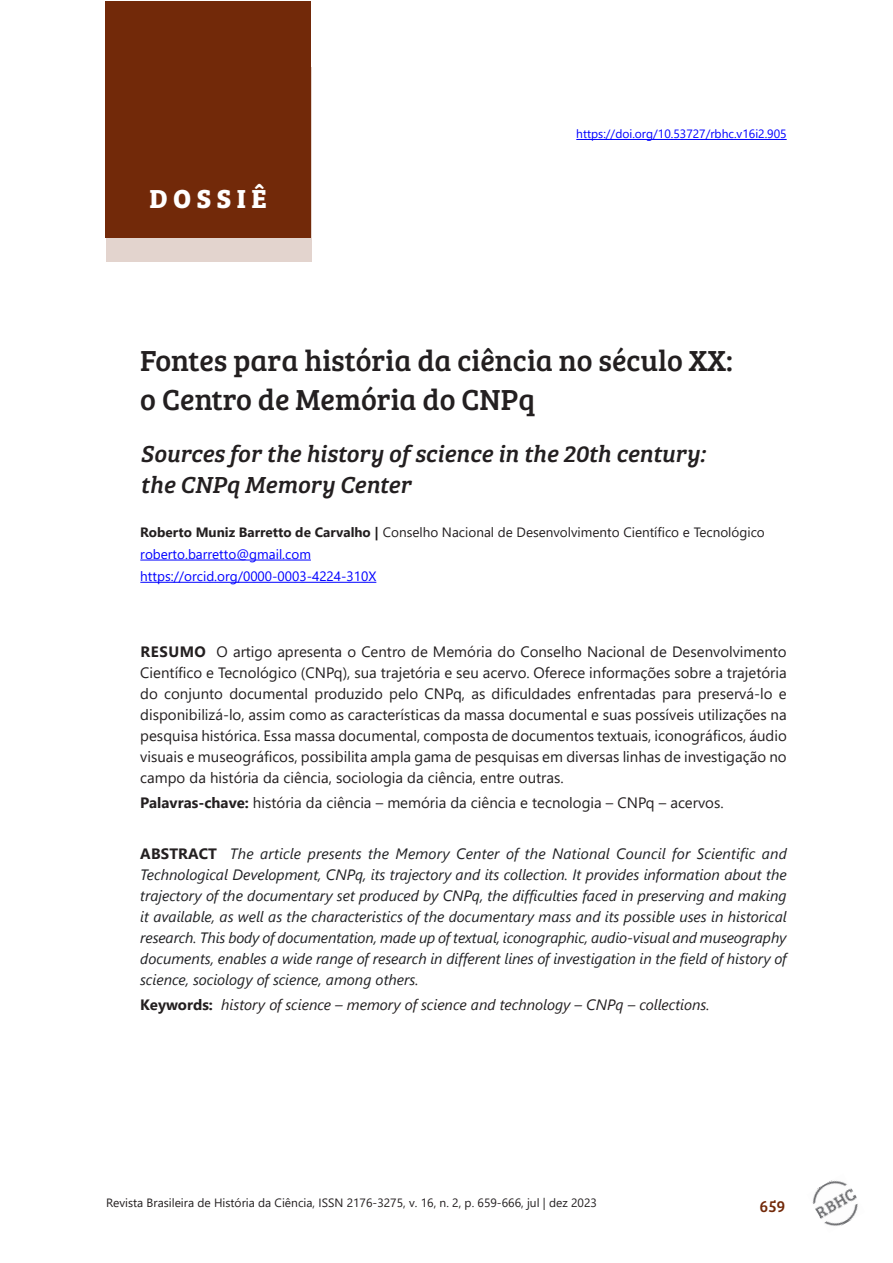
<style>
.page{position:relative;width:893px;height:1263px;background:#fff}
.page>*{position:absolute;margin:0;border:0;box-sizing:border-box;transform-origin:0 0}
._1titulo{font:30px/39px "Bree Serif";color:#231f20}
.t1{font:700 27px "Bree Serif";letter-spacing:.2em;color:#fff}
._1a_titingles{font:italic 24px/31.5px "Bree Serif";color:#231f20}
.t2{font:16.5px "Bree Serif";color:#722909}
._4resumo{font:15px/21px "Segoe UI";color:#231f20;text-align:justify}
._4resumo-2{font:italic 15px/21px "Segoe UI";color:#202124;text-align:justify}
._4resumo-3{font:italic 15px "Segoe UI";color:#231f20}
._3instituição{font:13.5px "Segoe UI";color:#231f20}
._3instituição-2{font:13.5px "Segoe UI";color:#00f}
.t3{font:12px "Segoe UI";color:#231f20}
._4corpo{font:12px "Segoe UI";color:#00f}
.s1{font-weight:700}
.s2{font-weight:700;font-style:normal;color:#231f20}
.s3{font-weight:700;font-style:normal}
</style>
<div class="page">
<img style="left:812px;top:1180px;width:46px;height:46px">
<hr style="left:576px;top:139px;width:211px;height:1px;background:#00f">
<hr style="left:140px;top:560px;width:171px;height:1px;background:#00f">
<hr style="left:140px;top:582px;width:236px;height:1px;background:#00f">
<div style="left:106px;top:67px;width:205px;height:195px;background:#e3d4ce"></div>
<div style="left:106px;top:1px;width:205px;height:237px;background:#722909"></div>
<p class="t1" style="left:149px;top:177px;width:119px">DOSSIÊ</p>
<p class="_4corpo" style="left:576px;top:123px;width:212px">https://doi.org/10.53727/rbhc.v16i2.905</p>
<p class="_1titulo" style="left:140px;top:339px;width:594px">Fontes para história da ciência no século XX: o Centro de Memória do CNPq</p>
<p class="_1a_titingles" style="left:140px;top:436px;width:567px">Sources for the history of science in the 20th century: the CNPq Memory Center</p>
<p class="_3instituição" style="left:140px;top:519px;width:626px"><span class="s1">Roberto Muniz Barretto de Carvalho |</span> Conselho Nacional de Desenvolvimento Científico e Tecnológico</p>
<p class="_3instituição-2" style="left:140px;top:541px;width:172px">roberto.barretto@gmail.com</p>
<p class="_3instituição-2" style="left:140px;top:564px;width:238px">https://orcid.org/0000-0003-4224-310X</p>
<p class="_4resumo" style="left:140px;top:640px;width:648px"><span class="s1">RESUMO</span> O artigo apresenta o Centro de Memória do Conselho Nacional de Desenvolvimento Científico e Tecnológico (CNPq), sua trajetória e seu acervo. Oferece informações sobre a trajetória do conjunto documental produzido pelo CNPq, as dificuldades enfrentadas para preservá-lo e disponibilizá-lo, assim como as características da massa documental e suas possíveis utilizações na pesquisa histórica. Essa massa documental, composta de documentos textuais, iconográficos, áudio visuais e museográficos, possibilita ampla gama de pesquisas em diversas linhas de investigação no campo da história da ciência, sociologia da ciência, entre outras.</p>
<p class="_4resumo" style="left:140px;top:791px;width:585px"><span class="s1">Palavras-chave:</span> história da ciência – memória da ciência e tecnologia – CNPq – acervos.</p>
<p class="_4resumo-2" style="left:140px;top:840px;width:648px"><span class="s2">ABSTRACT</span> The article presents the Memory Center of the National Council for Scientific and Technological Development, CNPq, its trajectory and its collection. It provides information about the trajectory of the documentary set produced by CNPq, the difficulties faced in preserving and making it available, as well as the characteristics of the documentary mass and its possible uses in historical research. This body of documentation, made up of textual, iconographic, audio-visual and museography documents, enables a wide range of research in different lines of investigation in the field of history of science, sociology of science, among others.</p>
<p class="_4resumo-3" style="left:140px;top:990px;width:571px"><span class="s3">Keywords:</span> history of science – memory of science and technology – CNPq – collections.</p>
<p class="t3" style="left:106px;top:1192px;width:492px">Revista Brasileira de História da Ciência, ISSN 2176-3275, v. 16, n. 2, p. 659-666, jul | dez 2023</p>
<p class="t2" style="left:760px;top:1194px;width:27px">659</p>
</div>
